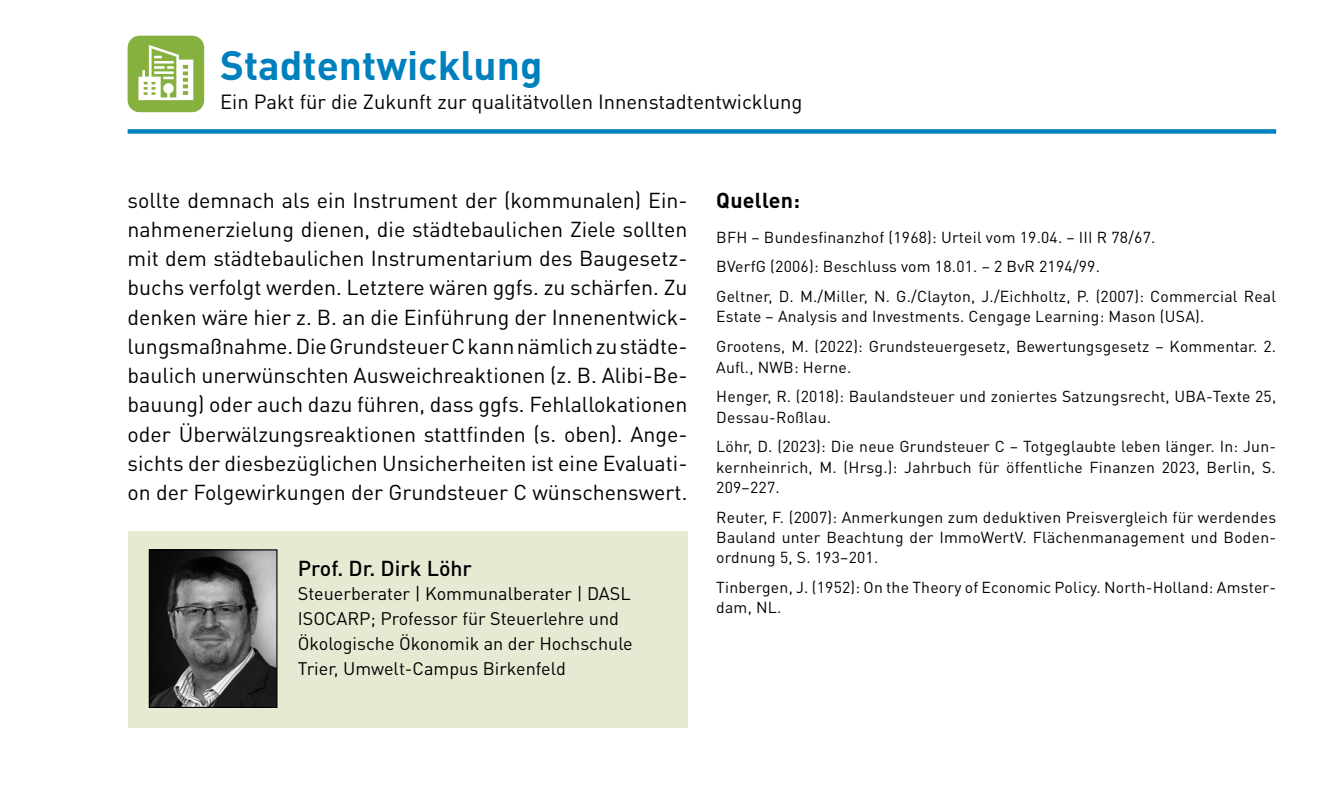
<style>
.page{position:relative;width:1340px;height:791px;background:#fff}
.page>*{position:absolute;margin:0;border:0;box-sizing:border-box;transform-origin:0 0}
.t1{font:700 40.5px "DIN Pro";color:#0080bc}
.t2{font:21.38px/29.2px "DIN Pro";color:#000;text-align:justify}
.t3{font:500 21.38px "DIN Pro";color:#000}
.t4{font:700 21.38px "DIN Pro";letter-spacing:.015em;color:#000}
.t5{font:20.25px "DIN Pro";color:#000}
.t6{font:18px/24.8px "DIN Pro";color:#000}
.t7{font:15.75px/29.9px "DIN Pro";letter-spacing:.015em;color:#000}
</style>
<div class="page">
<div style="left:128px;top:129px;width:1148px;height:5px;background:#0080bc"></div>
<div style="left:128px;top:36px;width:76px;height:76px;background:#87b13f;border-radius:12px"></div>
<svg style="left:138px;top:45px;width:55px;height:55px"></svg>
<div style="left:128px;top:531px;width:559px;height:197px;background:#e4ebd2"></div>
<img style="left:151px;top:551px;width:124px;height:155px">
<div style="left:149px;top:549px;width:128px;height:159px;border:1px solid #000"></div>
<h1 class="t1" style="left:220px;top:37px;width:324px">Stadtentwicklung</h1>
<p class="t5" style="left:220px;top:88px;width:584px">Ein Pakt für die Zukunft zur qualitätvollen Innenstadtentwicklung</p>
<p class="t2" style="left:128px;top:184px;width:561px">sollte demnach als ein Instrument der (kommunalen) Ein&shy;nahmenerzielung dienen, die städtebaulichen Ziele sollten mit dem städtebaulichen Instrumentarium des Baugesetz&shy;buchs verfolgt werden. Letztere wären ggfs. zu schärfen. Zu denken wäre hier z. B. an die Einführung der Innenentwick&shy;lungsmaßnahme. Die Grundsteuer C kann nämlich zu städte&shy;baulich unerwünschten Ausweichreaktionen (z. B. Alibi-Be&shy;bauung) oder auch dazu führen, dass ggfs. Fehlallokationen oder Überwälzungsreaktionen stattfinden (s. oben). Ange&shy;sichts der diesbezüglichen Unsicherheiten ist eine Evaluati&shy;on der Folgewirkungen der Grundsteuer C wünschenswert.</p>
<h2 class="t4" style="left:716px;top:185px;width:85px">Quellen:</h2>
<p class="t7" style="left:716px;top:221px;width:561px">BFH – Bundesfinanzhof (1968): Urteil vom 19.04. – III R 78/67.<br>BVerfG (2006): Beschluss vom 18.01. – 2 BvR 2194/99.<br>Geltner, D. M./Miller, N. G./Clayton, J./Eichholtz, P. (2007): Commercial Real</p>
<p class="t7" style="left:716px;top:301px;width:561px">Estate – Analysis and Investments. Cengage Learning: Mason (USA).<br>Grootens, M. (2022): Grundsteuergesetz, Bewertungsgesetz – Kommentar. 2.</p>
<p class="t7" style="left:716px;top:351px;width:561px">Aufl., NWB: Herne.<br>Henger, R. (2018): Baulandsteuer und zoniertes Satzungsrecht, UBA-Texte 25,</p>
<p class="t7" style="left:716px;top:401px;width:561px">Dessau-Roßlau.<br>Löhr, D. (2023): Die neue Grundsteuer C – Totgeglaubte leben länger. In: Jun-</p>
<p class="t7" style="left:716px;top:456px;width:561px;line-height:20.2px">kernheinrich, M. (Hrsg.): Jahrbuch für öffentliche Finanzen 2023, Berlin, S.<br>209–227.</p>
<p class="t7" style="left:716px;top:506px;width:561px;line-height:20.2px;text-align:justify">Reuter, F. (2007): Anmerkungen zum deduktiven Preisvergleich für werdendes Bauland unter Beachtung der ImmoWertV. Flächenmanagement und Boden&shy;ordnung 5, S. 193–201.</p>
<p class="t7" style="left:716px;top:577px;width:561px;line-height:20.2px">Tinbergen, J. (1952): On the Theory of Economic Policy. North-Holland: Amster&shy;dam, NL.</p>
<h2 class="t3" style="left:298px;top:553px;width:176px">Prof. Dr. Dirk Löhr</h2>
<p class="t6" style="left:298px;top:581px;width:336px">Steuerberater | Kommunalberater | DASL ISOCARP; Professor für Steuerlehre und Ökologische Ökonomik an der Hochschule Trier, Umwelt-Campus Birkenfeld</p>
</div>
